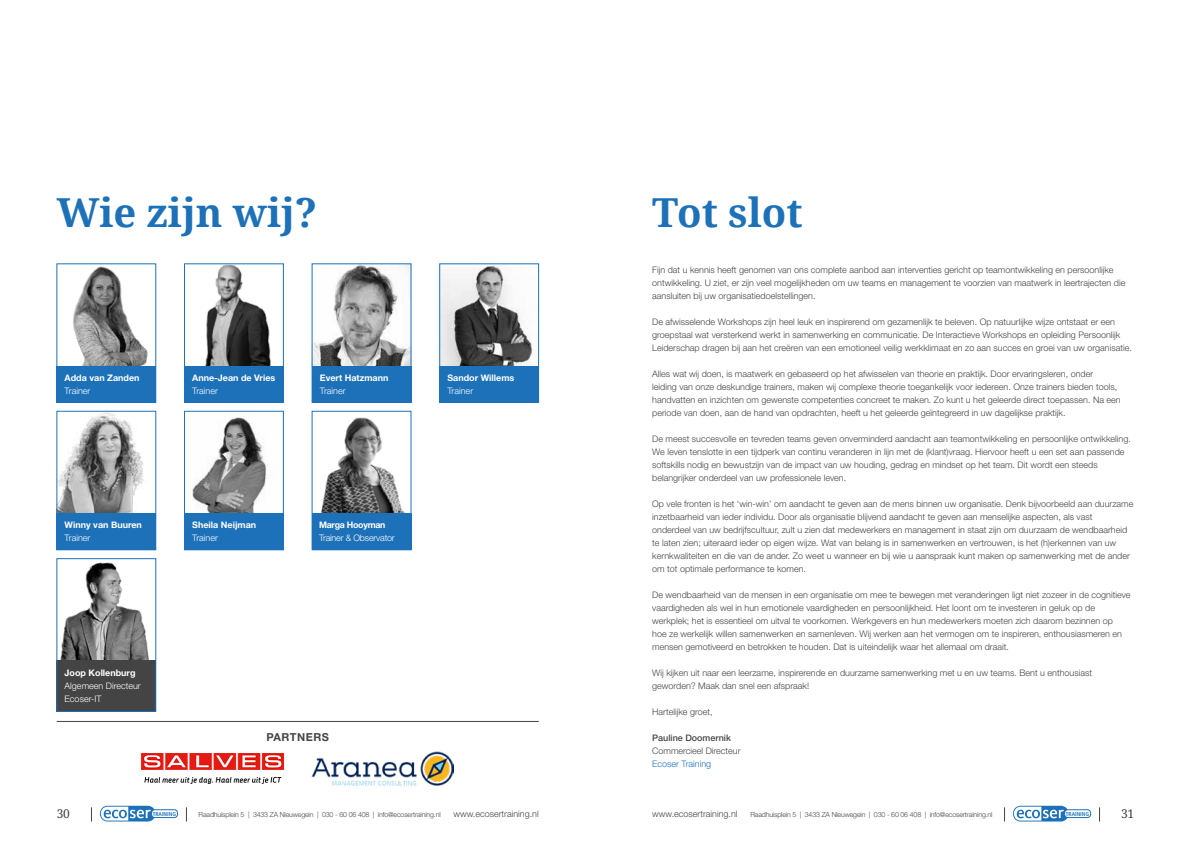
<style>
.page{position:relative;width:1191px;height:842px;background:#fff}
.page>*{position:absolute;margin:0;border:0;box-sizing:border-box;transform-origin:0 0}
.t1{font:700 40px "Noto Serif";color:#1d71b8}
.t2{font:12px "Noto Serif";color:#454444}
.t3{font:700 11px "Helvetica Neue";letter-spacing:.05em;color:#454444}
.t4{font:300 9px/13px "Helvetica Neue";color:#454444}
.t5{font:700 9px "Helvetica Neue";color:#fff}
.t6{font:300 9px/13px "Helvetica Neue";color:#fff}
.t7{font:300 9px "Helvetica Neue";letter-spacing:-.02em;color:#fff}
.t8{font:500 9px "Helvetica Neue";color:#454444}
.t9{font:300 9px "Helvetica Neue";color:#1d71b8}
.t10{font:700 9px "Helvetica Neue";letter-spacing:-.03em;color:#fff}
.t11{font:300 7px "Helvetica Neue";letter-spacing:-.02em;color:#454444}
.t12{font:700 condensed 5.6px "Frutiger";color:#1d71b8}
</style>
<div class="page">
<svg style="left:186px;top:807px;width:1px;height:14px"></svg>
<svg style="left:1099px;top:807px;width:1px;height:14px"></svg>
<svg style="left:91px;top:807px;width:1px;height:14px"></svg>
<svg style="left:1004px;top:807px;width:1px;height:14px"></svg>
<svg style="left:100px;top:806px;width:78px;height:15px"></svg>
<svg style="left:1013px;top:806px;width:78px;height:15px"></svg>
<svg style="left:321px;top:417px;width:85px;height:96px"></svg>
<svg style="left:60px;top:562px;width:89px;height:98px"></svg>
<svg style="left:59px;top:413px;width:85px;height:100px"></svg>
<svg style="left:192px;top:417px;width:74px;height:96px"></svg>
<svg style="left:441px;top:266px;width:91px;height:100px"></svg>
<svg style="left:314px;top:266px;width:95px;height:100px"></svg>
<svg style="left:205px;top:266px;width:66px;height:100px"></svg>
<svg style="left:73px;top:266px;width:75px;height:100px"></svg>
<div style="left:57px;top:366px;width:99px;height:37px;background:#1d71b8"></div>
<div style="left:439px;top:366px;width:100px;height:37px;background:#1d71b8"></div>
<div style="left:57px;top:660px;width:99px;height:51px;background:#454444"></div>
<div style="left:184px;top:366px;width:99px;height:37px;background:#1d71b8"></div>
<div style="left:184px;top:513px;width:99px;height:37px;background:#1d71b8"></div>
<div style="left:312px;top:513px;width:99px;height:37px;background:#1d71b8"></div>
<div style="left:312px;top:366px;width:99px;height:37px;background:#1d71b8"></div>
<div style="left:57px;top:513px;width:99px;height:37px;background:#1d71b8"></div>
<img style="left:312px;top:751px;width:142px;height:34px">
<img style="left:142px;top:753px;width:141px;height:31px">
<div style="left:57px;top:264px;width:99px;height:139px;border:1px solid #1d71b8"></div>
<div style="left:439px;top:264px;width:100px;height:139px;border:1px solid #1d71b8"></div>
<div style="left:57px;top:558px;width:99px;height:153px;border:1px solid #1d71b8"></div>
<div style="left:184px;top:264px;width:99px;height:139px;border:1px solid #1d71b8"></div>
<div style="left:184px;top:411px;width:99px;height:139px;border:1px solid #1d71b8"></div>
<div style="left:312px;top:411px;width:99px;height:139px;border:1px solid #1d71b8"></div>
<div style="left:312px;top:264px;width:99px;height:139px;border:1px solid #1d71b8"></div>
<div style="left:57px;top:411px;width:99px;height:139px;border:1px solid #1d71b8"></div>
<hr style="left:57px;top:721px;width:482px;height:1px;background:#454444">
<h1 class="t1" style="left:57px;top:184px;width:262px">Wie zijn wij?</h1>
<p class="t5" style="left:65px;top:372px;width:76px">Adda van Zanden</p>
<p class="t6" style="left:65px;top:384px;width:27px">Trainer</p>
<p class="t5" style="left:192px;top:372px;width:85px">Anne-Jean de Vries</p>
<p class="t6" style="left:192px;top:384px;width:27px">Trainer</p>
<p class="t5" style="left:320px;top:372px;width:70px">Evert Hatzmann</p>
<p class="t6" style="left:320px;top:384px;width:27px">Trainer</p>
<p class="t5" style="left:65px;top:519px;width:79px">Winny van Buuren</p>
<p class="t6" style="left:65px;top:531px;width:27px">Trainer</p>
<p class="t5" style="left:192px;top:519px;width:65px">Sheila Neijman</p>
<p class="t6" style="left:192px;top:531px;width:27px">Trainer</p>
<p class="t10" style="left:319px;top:519px;width:68px">Marga Hooyman</p>
<p class="t7" style="left:319px;top:532px;width:77px">Trainer &amp; Observator</p>
<p class="t5" style="left:65px;top:667px;width:72px">Joop Kollenburg</p>
<p class="t6" style="left:65px;top:679px;width:78px">Algemeen Directeur<br>Ecoser-IT</p>
<p class="t3" style="left:266px;top:730px;width:64px">PARTNERS</p>
<p class="t5" style="left:447px;top:372px;width:68px">Sandor Willems</p>
<p class="t6" style="left:447px;top:384px;width:27px">Trainer</p>
<h1 class="t1" style="left:652px;top:184px;width:152px">Tot slot</h1>
<p class="t4" style="left:652px;top:263px;width:474px">Fijn dat u kennis heeft genomen van ons complete aanbod aan interventies gericht op teamontwikkeling en persoonlijke ontwikkeling. U ziet, er zijn veel mogelijkheden om uw teams en management te voorzien van maatwerk in leertrajecten die aansluiten bij uw organisatiedoelstellingen.</p>
<p class="t4" style="left:652px;top:315px;width:481px">De afwisselende Workshops zijn heel leuk en inspirerend om gezamenlijk te beleven. Op natuurlijke wijze ontstaat er een groepstaal wat versterkend werkt in samenwerking en communicatie. De Interactieve Workshops en opleiding Persoonlijk<br>Leiderschap dragen bij aan het creëren van een emotioneel veilig werkklimaat en zo aan succes en groei van uw organisatie.</p>
<p class="t4" style="left:652px;top:367px;width:470px">Alles wat wij doen, is maatwerk en gebaseerd op het afwisselen van theorie en praktijk. Door ervaringsleren, onder<br>leiding van onze deskundige trainers, maken wij complexe theorie toegankelijk voor iedereen. Onze trainers bieden tools, handvatten en inzichten om gewenste competenties concreet te maken. Zo kunt u het geleerde direct toepassen. Na een periode van doen, aan de hand van opdrachten, heeft u het geleerde geïntegreerd in uw dagelijkse praktijk.</p>
<p class="t4" style="left:652px;top:432px;width:480px">De meest succesvolle en tevreden teams geven onverminderd aandacht aan teamontwikkeling en persoonlijke ontwikkeling.<br>We leven tenslotte in een tijdperk van continu veranderen in lijn met de (klant)vraag. Hiervoor heeft u een set aan passende softskills nodig en bewustzijn van de impact van uw houding, gedrag en mindset op het team. Dit wordt een steeds belangrijker onderdeel van uw professionele leven.</p>
<p class="t4" style="left:652px;top:497px;width:482px">Op vele fronten is het ‘win-win’ om aandacht te geven aan de mens binnen uw organisatie. Denk bijvoorbeeld aan duurzame inzetbaarheid van ieder individu. Door als organisatie blijvend aandacht te geven aan menselijke aspecten, als vast<br>onderdeel van uw bedrijfscultuur, zult u zien dat medewerkers en management in staat zijn om duurzaam de wendbaarheid te laten zien; uiteraard ieder op eigen wijze. Wat van belang is in samenwerken en vertrouwen, is het (h)erkennen van uw kernkwaliteiten en die van de ander. Zo weet u wanneer en bij wie u aanspraak kunt maken op samenwerking met de ander om tot optimale performance te komen.</p>
<p class="t4" style="left:652px;top:588px;width:480px">De wendbaarheid van de mensen in een organisatie om mee te bewegen met veranderingen ligt niet zozeer in de cognitieve vaardigheden als wel in hun emotionele vaardigheden en persoonlijkheid. Het loont om te investeren in geluk op de werkplek; het is essentieel om uitval te voorkomen. Werkgevers en hun medewerkers moeten zich daarom bezinnen op<br>hoe ze werkelijk willen samenwerken en samenleven. Wij werken aan het vermogen om te inspireren, enthousiasmeren en mensen gemotiveerd en betrokken te houden. Dat is uiteindelijk waar het allemaal om draait.</p>
<p class="t4" style="left:652px;top:666px;width:441px">Wij kijken uit naar een leerzame, inspirerende en duurzame samenwerking met u en uw teams. Bent u enthousiast geworden? Maak dan snel een afspraak!</p>
<p class="t4" style="left:652px;top:705px;width:62px">Hartelijke groet,</p>
<p class="t8" style="left:652px;top:732px;width:80px">Pauline Doomernik</p>
<p class="t4" style="left:652px;top:744px;width:90px">Commercieel Directeur</p>
<p class="t9" style="left:652px;top:758px;width:61px">Ecoser Training</p>
<h2 class="t2" style="left:57px;top:805px;width:15px">30</h2>
<p class="t12" style="left:153px;top:810px;width:25px">TRAINING</p>
<p class="t11" style="left:198px;top:810px;width:244px">Raadhuisplein 5 | 3433 ZA Nieuwegein | 030 - 60 06 408 | info@ecosertraining.nl</p>
<p class="t4" style="left:453px;top:807px;width:87px">www.ecosertraining.nl</p>
<p class="t4" style="left:652px;top:807px;width:87px">www.ecosertraining.nl</p>
<p class="t11" style="left:750px;top:810px;width:244px">Raadhuisplein 5 | 3433 ZA Nieuwegein | 030 - 60 06 408 | info@ecosertraining.nl</p>
<p class="t12" style="left:1065px;top:810px;width:25px">TRAINING</p>
<h2 class="t2" style="left:1121px;top:805px;width:15px">31</h2>
</div>
